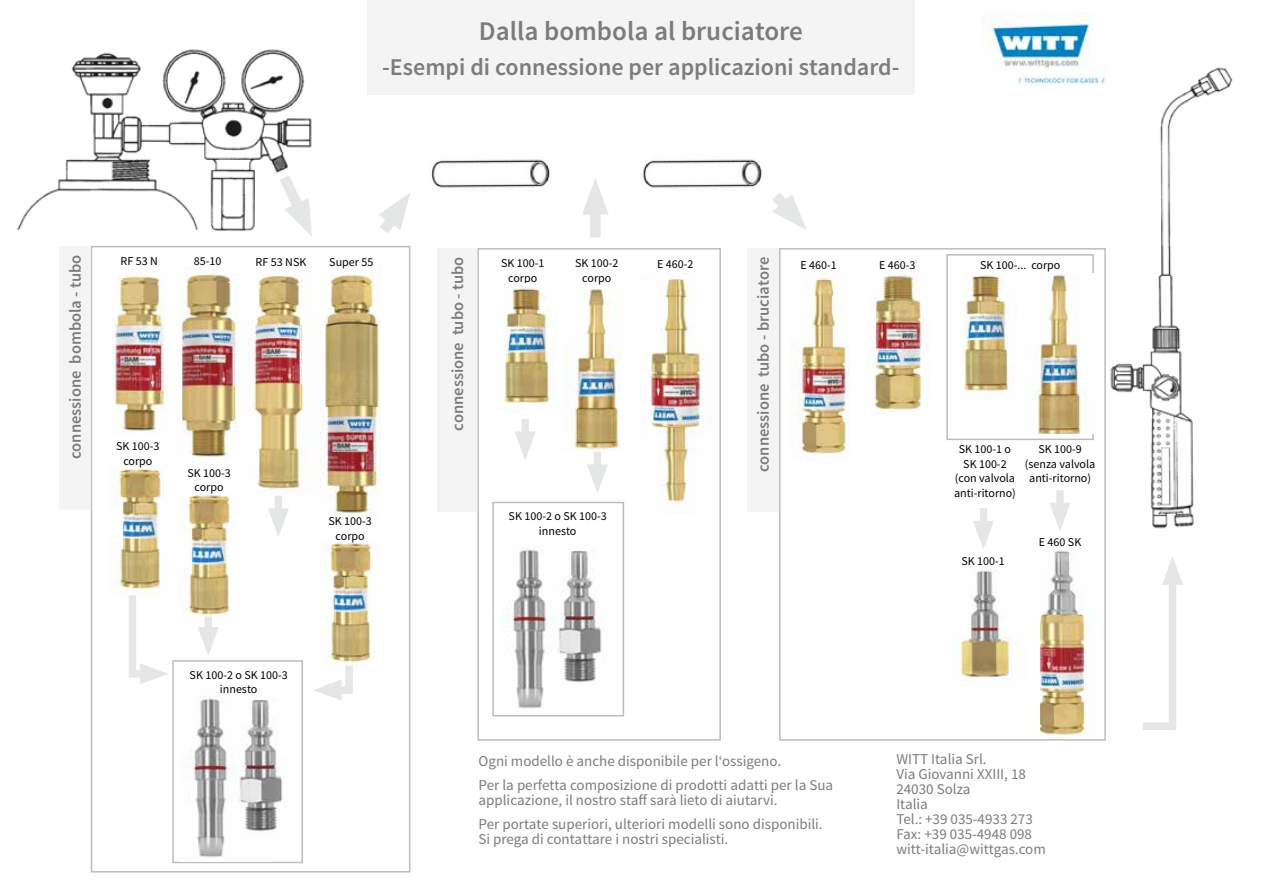
<style>
.page{position:relative;width:1276px;height:893px;background:#fff}
.page>*{position:absolute;margin:0;border:0;box-sizing:border-box;transform-origin:0 0}
.t1{font:600 27px "Source Sans Pro";color:#7b7c7e}
.t2{font:600 24px "Source Sans Pro";color:#7b7c7e}
.t3{font:600 16.5px "Source Sans Pro";color:#7b7c7e}
.t4{font:15px/15px "Source Sans Pro";color:#7b7c7e}
.t5{font:12px/14.4px "Source Sans Pro";color:#000;text-align:center}
</style>
<div class="page">
<div style="left:91px;top:246px;width:319px;height:626px;border:2px solid #bbbdbe"></div>
<div style="left:779px;top:248px;width:327px;height:493px;border:2px solid #bbbdbe"></div>
<div style="left:492px;top:502px;width:132px;height:214px;border:2px solid #bbbdbe"></div>
<div style="left:477px;top:248px;width:244px;height:493px;border:2px solid #bbbdbe"></div>
<div style="left:172px;top:660px;width:131px;height:203px;border:2px solid #bbbdbe"></div>
<div style="left:946px;top:254px;width:147px;height:186px;border:2px solid #bbbdbe"></div>
<img style="left:16px;top:49px;width:296px;height:182px">
<svg style="left:270px;top:164px;width:42px;height:72px"></svg>
<img style="left:182px;top:273px;width:57px;height:189px">
<img style="left:183px;top:495px;width:47px;height:127px">
<img style="left:114px;top:469px;width:47px;height:128px">
<img style="left:112px;top:275px;width:53px;height:157px">
<img style="left:248px;top:275px;width:65px;height:217px">
<img style="left:642px;top:159px;width:120px;height:29px">
<img style="left:431px;top:159px;width:119px;height:29px">
<div style="left:590px;top:199px;width:10px;height:38px;background:#e5e6e6"></div>
<svg style="left:582px;top:178px;width:27px;height:37px"></svg>
<svg style="left:379px;top:193px;width:31px;height:40px"></svg>
<img style="left:565px;top:289px;width:55px;height:161px">
<img style="left:1110px;top:67px;width:123px;height:462px">
<svg style="left:761px;top:181px;width:46px;height:49px"></svg>
<div style="left:367px;top:0;width:547px;height:94px;background:#f4f4f5"></div>
<div style="left:59px;top:246px;width:31px;height:264px;background:#f4f4f5"></div>
<div style="left:437px;top:248px;width:40px;height:264px;background:#f4f4f5"></div>
<div style="left:747px;top:248px;width:31px;height:264px;background:#f4f4f5"></div>
<img style="left:959px;top:570px;width:63px;height:114px">
<img style="left:789px;top:271px;width:60px;height:185px">
<img style="left:1040px;top:550px;width:53px;height:187px">
<img style="left:867px;top:272px;width:56px;height:141px">
<img style="left:642px;top:279px;width:69px;height:224px">
<img style="left:503px;top:547px;width:50px;height:162px">
<img style="left:553px;top:550px;width:51px;height:132px">
<img style="left:181px;top:696px;width:91px;height:165px">
<img style="left:234px;top:696px;width:51px;height:158px">
<div style="left:594px;top:452px;width:7px;height:24px;background:#e5e6e6"></div>
<svg style="left:587px;top:464px;width:21px;height:29px"></svg>
<div style="left:205px;top:617px;width:7px;height:22px;background:#e5e6e6"></div>
<svg style="left:198px;top:627px;width:21px;height:28px"></svg>
<img style="left:319px;top:266px;width:62px;height:249px">
<img style="left:325px;top:543px;width:47px;height:121px">
<div style="left:275px;top:496px;width:7px;height:24px;background:#e5e6e6"></div>
<svg style="left:268px;top:508px;width:21px;height:29px"></svg>
<div style="left:521px;top:419px;width:8px;height:25px;background:#e5e6e6"></div>
<svg style="left:515px;top:431px;width:20px;height:29px"></svg>
<div style="left:979px;top:508px;width:8px;height:25px;background:#e5e6e6"></div>
<svg style="left:973px;top:521px;width:21px;height:28px"></svg>
<div style="left:1056px;top:490px;width:7px;height:25px;background:#e5e6e6"></div>
<svg style="left:1050px;top:503px;width:20px;height:27px"></svg>
<img style="left:504px;top:287px;width:53px;height:118px">
<div style="left:129px;top:670px;width:23px;height:7px;background:#e5e6e6"></div>
<svg style="left:140px;top:664px;width:28px;height:20px"></svg>
<div style="left:129px;top:595px;width:7px;height:82px;background:#e7e7e8"></div>
<div style="left:329px;top:686px;width:23px;height:8px;background:#e5e6e6"></div>
<svg style="left:314px;top:680px;width:28px;height:20px"></svg>
<div style="left:345px;top:665px;width:8px;height:28px;background:#e7e7e8"></div>
<div style="left:1168px;top:573px;width:8px;height:157px;background:#e5e6e6"></div>
<svg style="left:1162px;top:557px;width:21px;height:28px"></svg>
<div style="left:1143px;top:722px;width:28px;height:8px;background:#e7e7e8"></div>
<img style="left:981px;top:13px;width:130px;height:78px">
<img style="left:1034px;top:273px;width:59px;height:161px">
<img style="left:963px;top:275px;width:53px;height:118px">
<h1 class="t1" style="left:479px;top:14px;width:325px">Dalla bombola al bruciatore</h1>
<h2 class="t2" style="left:382px;top:51px;width:519px">-Esempi di connessione per applicazioni standard-</h2>
<p class="t3" style="left:65px;top:459px;width:206px;rotate:-90deg">connessione bombola - tubo</p>
<p class="t3" style="left:447px;top:431px;width:176px;rotate:-90deg">connessione tubo - tubo</p>
<p class="t3" style="left:753px;top:472px;width:217px;rotate:-90deg">connessione tubo - bruciatore</p>
<p class="t5" style="left:121px;top:254px;width:39px">RF 53 N</p>
<p class="t5" style="left:256px;top:255px;width:52px">RF 53 NSK</p>
<p class="t5" style="left:575px;top:256px;width:45px">SK 100-2 corpo</p>
<p class="t5" style="left:194px;top:254px;width:29px">85-10</p>
<p class="t5" style="left:329px;top:255px;width:46px">Super 55</p>
<p class="t5" style="left:501px;top:256px;width:45px">SK 100-1 corpo</p>
<p class="t5" style="left:657px;top:257px;width:38px">E 460-2</p>
<p class="t5" style="left:879px;top:258px;width:38px">E 460-3</p>
<p class="t5" style="left:800px;top:258px;width:38px">E 460-1</p>
<p class="t5" style="left:116px;top:439px;width:45px">SK 100-3 corpo</p>
<p class="t5" style="left:187px;top:466px;width:45px">SK 100-3 corpo</p>
<p class="t5" style="left:980px;top:258px;width:82px">SK 100-... corpo</p>
<p class="t5" style="left:954px;top:442px;width:63px">SK 100-1 o<br>SK 100-2 (con valvola anti-ritorno)</p>
<p class="t5" style="left:1025px;top:442px;width:72px">SK 100-9 (senza valvola anti-ritorno)</p>
<p class="t5" style="left:328px;top:514px;width:45px">SK 100-3 corpo</p>
<p class="t5" style="left:509px;top:509px;width:100px">SK 100-2 o SK 100-3 innesto</p>
<p class="t5" style="left:1039px;top:534px;width:44px">E 460 SK</p>
<p class="t5" style="left:961px;top:554px;width:45px">SK 100-1</p>
<p class="t5" style="left:190px;top:668px;width:100px">SK 100-2 o SK 100-3 innesto</p>
<p class="t4" style="left:478px;top:749px;width:356px;line-height:24px">Ogni modello è anche disponibile per l‘ossigeno.<br>Per la perfetta composizione di prodotti adatti per la Sua</p>
<p class="t4" style="left:478px;top:788px;width:346px;line-height:24px">applicazione, il nostro staff sarà lieto di aiutarvi.<br>Per portate superiori, ulteriori modelli sono disponibili.</p>
<p class="t4" style="left:478px;top:832px;width:251px">Si prega di contattare i nostri specialisti.</p>
<p class="t4" style="left:896px;top:752px;width:151px">WITT Italia Srl.<br>Via Giovanni XXIII, 18<br>24030 Solza<br>Italia<br>Tel.: +39 035-4933 273<br>Fax: +39 035-4948 098 witt-italia@wittgas.com</p>
</div>
